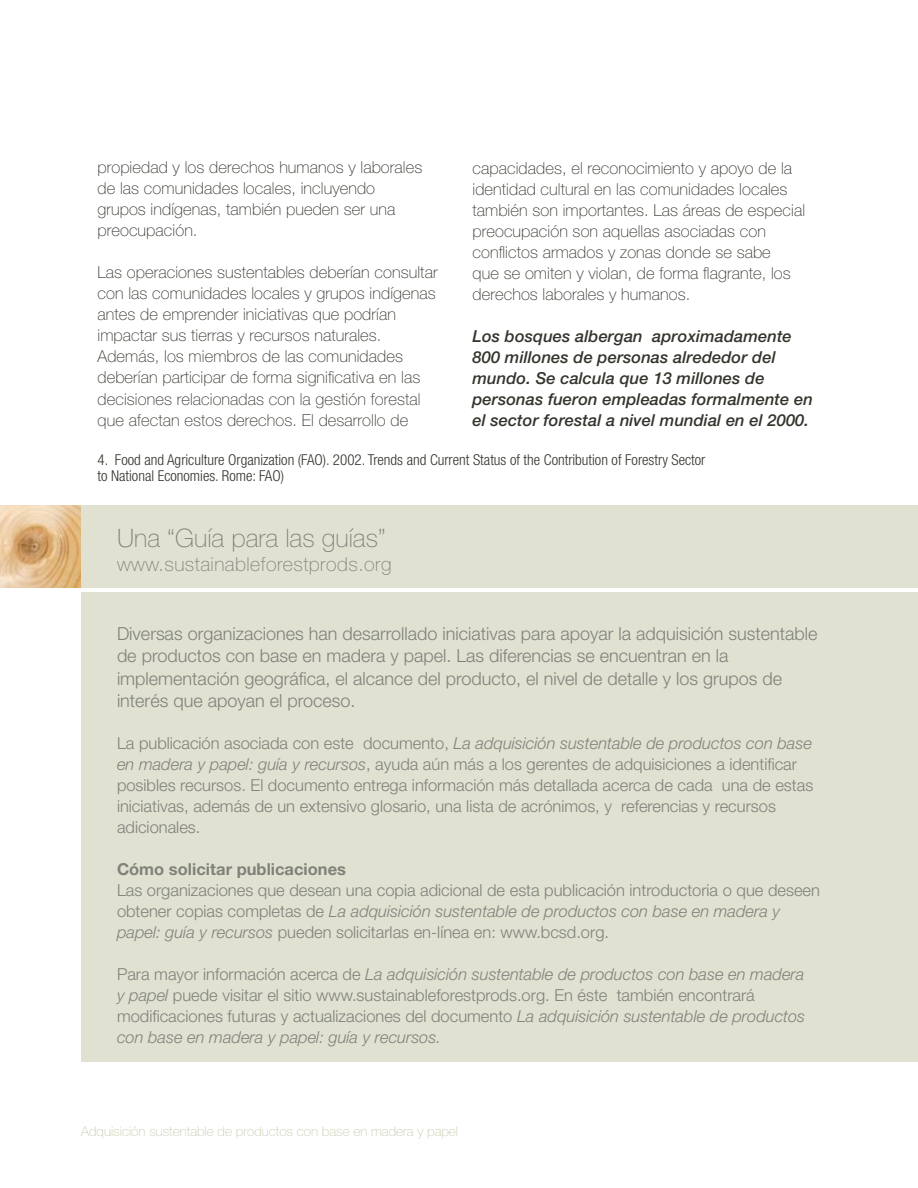
<style>
.page{position:relative;width:918px;height:1188px;background:#fff}
.page>*{position:absolute;margin:0;border:0;box-sizing:border-box;transform-origin:0 0}
.t1{font:100 25.5px "Helvetica Neue";color:#80827a}
.t2{font:100 19.5px "Helvetica Neue";letter-spacing:.025em;color:#80827a}
.t3{font:300 18px/22.5px "Helvetica Neue";color:#80827a}
.t4{font:300 16.5px/21px "Helvetica Neue";color:#80827a}
.t5{font:100 16.5px/21px "Helvetica Neue";letter-spacing:.005em;color:#33342c}
.t6{font:italic 500 16.5px/21px "Helvetica Neue";letter-spacing:.005em;color:#33342c}
.t7{font:700 16.5px "Helvetica Neue CE";color:#80827a}
.t8{font:300 condensed 15px/16.5px "Helvetica Neue";color:#33342c}
.t9{font:100 13.5px "Helvetica Neue";color:#c9c9ae}
.s1{font-style:italic}
</style>
<div class="page">
<div style="left:81px;top:593px;width:837px;height:469px;background:#e1e1d2"></div>
<div style="left:0;top:506px;width:918px;height:82px;background:#e1e1d2"></div>
<img style="left:0;top:506px;width:81px;height:81px">
<p class="t5" style="left:98px;top:157px;width:326px">propiedad y los derechos humanos y laborales de las comunidades locales, incluyendo grupos indígenas, también pueden ser una preocupación.</p>
<p class="t5" style="left:98px;top:262px;width:342px">Las operaciones sustentables deberían consultar con las comunidades locales y grupos indígenas antes de emprender iniciativas que podrían impactar sus tierras y recursos naturales.<br>Además, los miembros de las comunidades deberían participar de forma significativa en las decisiones relacionadas con la gestión forestal que afectan estos derechos. El desarrollo de</p>
<p class="t5" style="left:472px;top:157px;width:334px">capacidades, el reconocimiento y apoyo de la identidad cultural en las comunidades locales también son importantes. Las áreas de especial preocupación son aquellas asociadas con conflictos armados y zonas donde se sabe<br>que se omiten y violan, de forma flagrante, los derechos laborales y humanos.</p>
<p class="t6" style="left:472px;top:325px;width:342px">Los bosques albergan aproximadamente 800 millones de personas alrededor del mundo. Se calcula que 13 millones de personas fueron empleadas formalmente en el sector forestal a nivel mundial en el 2000.</p>
<p class="t8" style="left:98px;top:451px;width:609px">4. Food and Agriculture Organization (FAO). 2002. Trends and Current Status of the Contribution of Forestry Sector to National Economies. Rome: FAO)</p>
<h1 class="t1" style="left:117px;top:523px;width:270px">Una “Guía para las guías”</h1>
<p class="t2" style="left:117px;top:552px;width:276px">www.sustainableforestprods.org</p>
<p class="t3" style="left:117px;top:622px;width:702px">Diversas organizaciones han desarrollado iniciativas para apoyar la adquisición sustentable de productos con base en madera y papel. Las diferencias se encuentran en la implementación geográfica, el alcance del producto, el nivel de detalle y los grupos de interés que apoyan el proceso.</p>
<p class="t4" style="left:117px;top:732px;width:698px">La publicación asociada con este documento, <span class="s1">La adquisición sustentable de productos con base en madera y papel: guía y recursos</span>, ayuda aún más a los gerentes de adquisiciones a identificar posibles recursos. El documento entrega información más detallada acerca de cada una de estas iniciativas, además de un extensivo glosario, una lista de acrónimos, y referencias y recursos adicionales.</p>
<p class="t7" style="left:117px;top:859px;width:231px">Cómo solicitar publicaciones</p>
<p class="t4" style="left:117px;top:879px;width:705px">Las organizaciones que desean una copia adicional de esta publicación introductoria o que deseen obtener copias completas de <span class="s1">La adquisición sustentable de productos con base en madera y papel: guía y recursos</span> pueden solicitarlas en-línea en: www.bcsd.org.</p>
<p class="t4" style="left:117px;top:963px;width:690px">Para mayor información acerca de <span class="s1">La adquisición sustentable de productos con base en madera y papel</span> puede visitar el sitio www.sustainableforestprods.org. En éste también encontrará modificaciones futuras y actualizaciones del documento <span class="s1">La adquisición sustentable de productos con base en madera y papel: guía y recursos.</span></p>
<p class="t9" style="left:81px;top:1124px;width:379px">Adquisición sustentable de productos con base en madera y papel</p>
</div>
